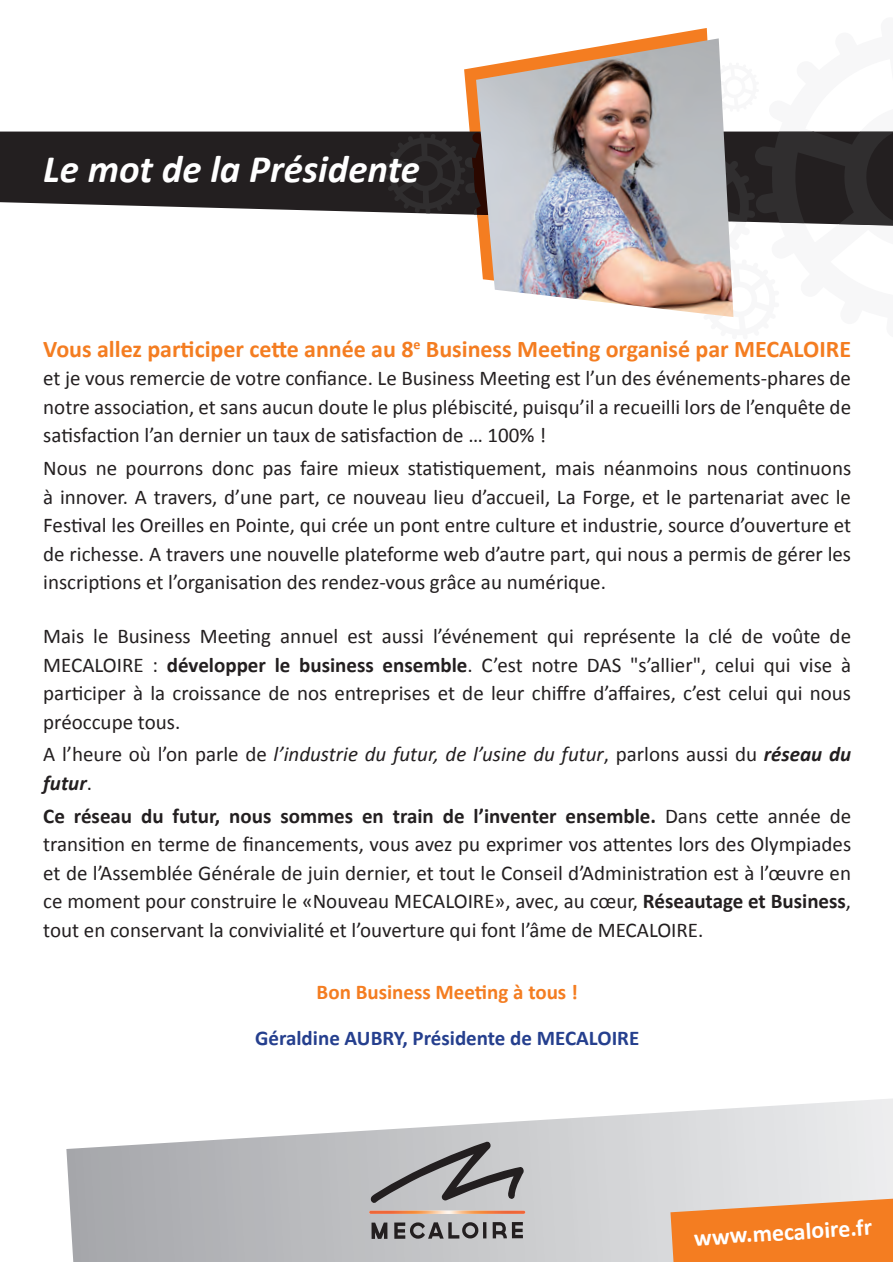
<style>
.page{position:relative;width:893px;height:1262px;background:#fff}
.page>*{position:absolute;margin:0;border:0;box-sizing:border-box;transform-origin:0 0}
.t1{font:italic 700 39px "Calibri";color:#fff}
.t2{font:700 24px "Calibri";color:#f47d21}
.t3{font:700 23.85px "Calibri";color:#fff}
.t4{font:21px/28.5px "Calibri";color:#231f20;text-align:justify}
.t5{font:700 21px/45.5px "Calibri";color:#253f8e;text-align:center}
.s1{font-weight:700}
.s2{font-style:italic}
.s3{font-weight:700;font-style:italic}
.s4{color:#f47d21}
</style>
<div class="page">
<svg style="left:66px;top:1099px;width:827px;height:163px"></svg>
<svg style="left:372px;top:1223px;width:15px;height:16px"></svg>
<svg style="left:394px;top:1222px;width:84px;height:17px"></svg>
<hr style="left:483px;top:1222px;width:3px;height:16px;background:#231f20">
<svg style="left:493px;top:1222px;width:30px;height:16px"></svg>
<svg style="left:370px;top:1141px;width:154px;height:63px;background:#a0a0a2"></svg>
<img style="left:369px;top:1211px;width:156px;height:3px;border-radius:2px">
<svg style="left:0;top:132px;width:385px;height:81px;background:#322f30"></svg>
<svg style="left:385px;top:28px;width:508px;height:289px"></svg>
<img style="left:476px;top:38px;width:257px;height:279px">
<svg style="left:670px;top:1185px;width:223px;height:77px;background:#ee9855"></svg>
<p class="t1" style="left:43px;top:144px;width:378px">Le mot de la Présidente</p>
<p class="t2" style="left:43px;top:334px;width:809px">Vous allez participer cette année au 8<sup>e</sup> Business Meeting organisé par MECALOIRE</p>
<p class="t4" style="left:43px;top:364px;width:809px">et je vous remercie de votre confiance. Le Business Meeting est l’un des événements-phares de notre association, et sans aucun doute le plus plébiscité, puisqu’il a recueilli lors de l’enquête de satisfaction l’an dernier un taux de satisfaction de … 100% !</p>
<p class="t4" style="left:43px;top:454px;width:809px">Nous ne pourrons donc pas faire mieux statistiquement, mais néanmoins nous continuons à innover. A travers, d’une part, ce nouveau lieu d’accueil, La Forge, et le partenariat avec le Festival les Oreilles en Pointe, qui crée un pont entre culture et industrie, source d’ouverture et de richesse. A travers une nouvelle plateforme web d’autre part, qui nous a permis de gérer les inscriptions et l’organisation des rendez-vous grâce au numérique.</p>
<p class="t4" style="left:43px;top:622px;width:809px">Mais le Business Meeting annuel est aussi l’événement qui représente la clé de voûte de MECALOIRE : <span class="s1">développer le business ensemble</span>. C’est notre DAS "s’allier", celui qui vise à participer à la croissance de nos entreprises et de leur chiffre d’affaires, c’est celui qui nous préoccupe tous.</p>
<p class="t4" style="left:43px;top:740px;width:809px">A l’heure où l’on parle de <span class="s2">l’industrie du futur, de l’usine du futur</span>, parlons aussi du <span class="s3">réseau du futur</span>.</p>
<p class="t4" style="left:43px;top:801px;width:809px"><span class="s1">Ce réseau du futur, nous sommes en train de l’inventer ensemble.</span> Dans cette année de transition en terme de financements, vous avez pu exprimer vos attentes lors des Olympiades et de l’Assemblée Générale de juin dernier, et tout le Conseil d’Administration est à l’œuvre en ce moment pour construire le «Nouveau MECALOIRE», avec, au cœur, <span class="s1">Réseautage et Business</span>, tout en conservant la convivialité et l’ouverture qui font l’âme de MECALOIRE.</p>
<p class="t5" style="left:255px;top:969px;width:386px"><span class="s4">Bon Business Meeting à tous !<br></span>Géraldine AUBRY, Présidente de MECALOIRE</p>
<p class="t3" style="left:693px;top:1222px;width:180px;rotate:-3deg">www.mecaloire.fr</p>
</div>
